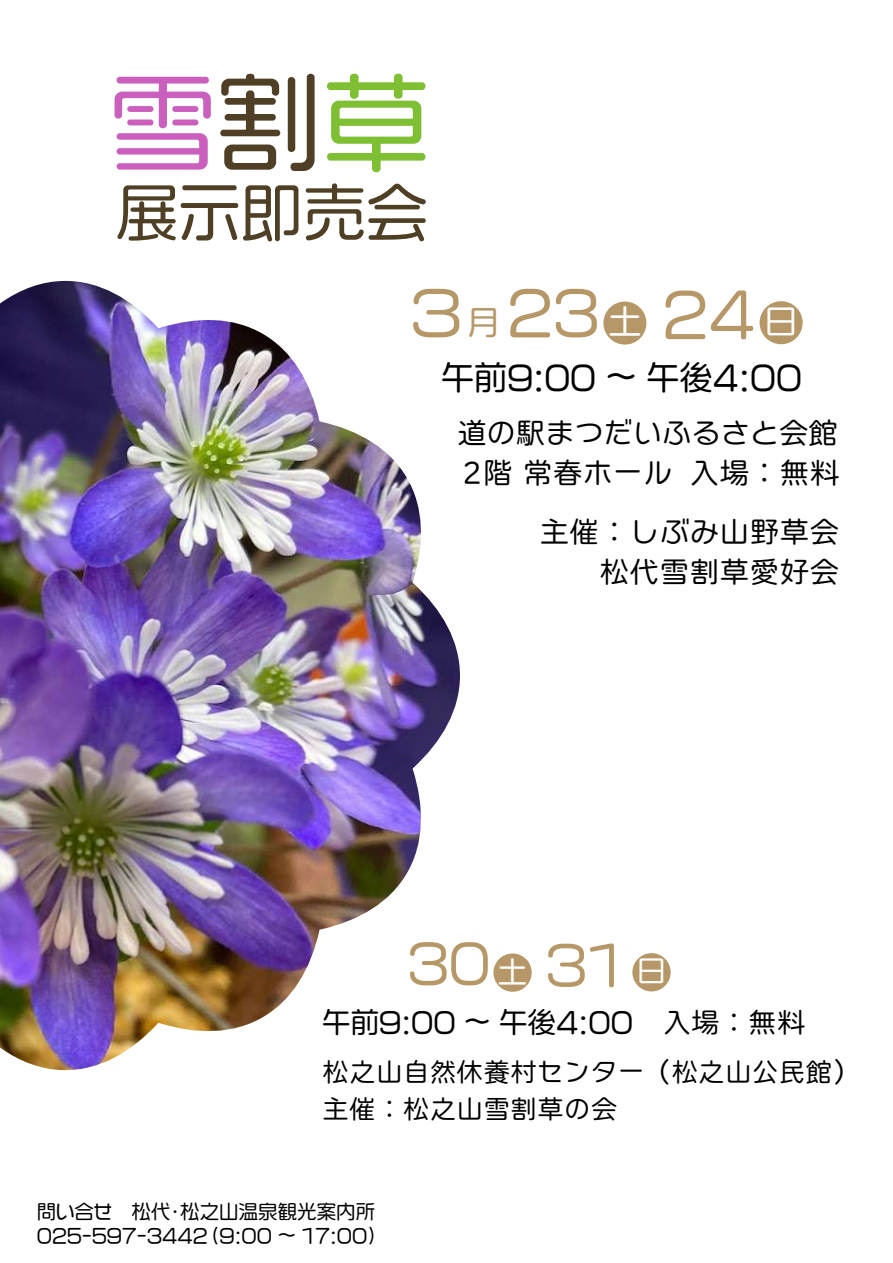
<style>
.page{position:relative;width:893px;height:1263px;background:#fff}
.page>*{position:absolute;margin:0;border:0;box-sizing:border-box;transform-origin:0 0}
.t1{font:106.8px "VDL Logo Maru Regular";color:#ca5fbe}
.t2{font:62.55px "VDL Logo Maru Regular";color:#4f3f25}
.t3{font:59.7px "VDL Logo Maru Regular";color:#b69768}
.t4{font:53.1px "VDL Logo Maru Regular";color:#b69768}
.t5{font:33.15px "VDL Logo Maru Regular";color:#000}
.t6{font:30px/39.6px "Nitalago Rera 3";letter-spacing:-.025em;color:#000}
.t7{font:30px/40px "Nitalago Rera 3";color:#000;text-align:right}
.t8{font:28.5px "VDL Logo Maru Regular";color:#000}
.t9{font:28.5px "Nitalago Rera 3";color:#000}
.t10{font:26.85px "Nitalago Rera 3";color:#000}
.t11{font:19.5px/23.4px "VDL Logo Maru Regular";color:#000}
.s1{color:#4f3f25}
.s2{color:#7ebf34}
.s3{font-size:33.15px}
.s4{font-size:33.15px;color:#fff}
.s5{font-size:29.4px;color:#fff}
</style>
<div class="page">
<img style="left:0;top:281px;width:460px;height:789px">
<div style="left:760px;top:301px;width:43px;height:43px;background:#b69768;border-radius:50%"></div>
<div style="left:603px;top:302px;width:43px;height:43px;background:#b69768;border-radius:50%"></div>
<div style="left:632px;top:953px;width:39px;height:38px;background:#b69768;border-radius:50%"></div>
<div style="left:493px;top:953px;width:39px;height:39px;background:#b69768;border-radius:50%"></div>
<h1 class="t1" style="left:109px;top:51px;width:322px">雪<span class="s1">割</span><span class="s2">草</span></h1>
<h2 class="t2" style="left:116px;top:170px;width:314px">展示即売会</h2>
<h3 class="t3" style="left:407px;top:272px;width:393px">３<span class="s3">月</span>23<span class="s4">土</span> 24<span class="s4">日</span></h3>
<h3 class="t5" style="left:441px;top:354px;width:362px">午前9:00 ～ 午後4:00</h3>
<h3 class="t6" style="left:457px;top:413px;width:384px">道の駅まつだいふるさと会館<br>2階 常春ホール入場：無料</h3>
<h3 class="t7" style="left:539px;top:511px;width:302px">主催：しぶみ山野草会松代雪割草愛好会</h3>
<h3 class="t4" style="left:408px;top:928px;width:260px">30<span class="s5">土</span> 31 <span class="s5">日</span></h3>
<h3 class="t8" style="left:322px;top:1003px;width:312px">午前9:00 ～ 午後4:00</h3>
<h3 class="t9" style="left:663px;top:1008px;width:144px">入場：無料</h3>
<h3 class="t10" style="left:322px;top:1058px;width:539px">松之山自然休養村センター（松之山公民館）</h3>
<h3 class="t10" style="left:322px;top:1095px;width:297px">主催：松之山雪割草の会</h3>
<p class="t11" style="left:37px;top:1199px;width:352px">問い合せ 松代・松之山温泉観光案内所<br>025-597-3442（9:00 ～ 17:00）</p>
</div>
